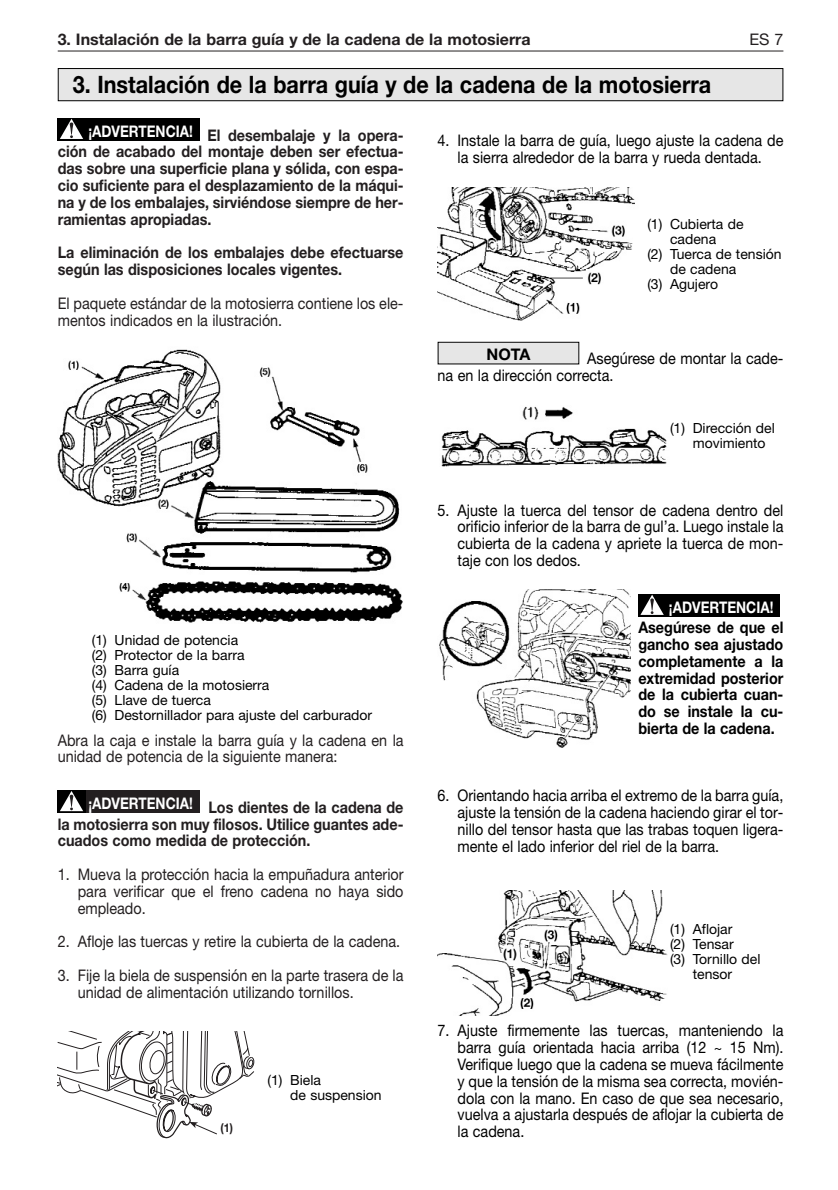
<style>
.page{position:relative;width:838px;height:1190px;background:#fff}
.page>*{position:absolute;margin:0;border:0;box-sizing:border-box;transform-origin:0 0}
.t1{font:700 24px "Helvetica Neue";color:#000;scale:.9 1}
.t2{font:16px/16.8px "Helvetica Neue";color:#000;text-align:justify;scale:.9 1}
.t3{font:700 16px/16.8px "Helvetica Neue";color:#231f20;text-align:justify;scale:.9 1}
.t4{font:16px/16.8px "Helvetica Neue";color:#231f20;scale:.9 1}
.t5{font:700 16px/16.8px "Helvetica Neue";color:#000;text-align:justify;scale:.9 1}
.t6{font:700 16px "Helvetica Neue";color:#231f20}
.t7{font:700 16px "Helvetica Neue";color:#fff;scale:.85 1}
.t8{font:700 16px "Helvetica Neue";color:#000}
.t9{font:16px "Helvetica Neue";color:#231f20}
.t10{font:14px/15px "Helvetica Neue";color:#000}
.t11{font:700 12px "Helvetica Neue";color:#231f20;scale:.91 1}
</style>
<div class="page">
<hr style="left:58px;top:51px;width:725px;height:1px;background:#231f20">
<div style="left:86px;top:790px;width:113px;height:23px;background:#231f20"></div>
<svg style="left:58px;top:790px;width:28px;height:23px"></svg>
<svg style="left:60px;top:791px;width:23px;height:20px"></svg>
<div style="left:86px;top:118px;width:113px;height:22px;background:#000"></div>
<div style="left:58px;top:118px;width:28px;height:22px;background:#000"></div>
<svg style="left:60px;top:119px;width:23px;height:20px"></svg>
<div style="left:667px;top:594px;width:113px;height:22px;background:#000"></div>
<div style="left:638px;top:594px;width:29px;height:22px;background:#000"></div>
<svg style="left:640px;top:595px;width:24px;height:20px"></svg>
<svg style="left:650px;top:598px;width:4px;height:13px"></svg>
<div style="left:439px;top:343px;width:139px;height:20px;background:#e6e6e6"></div>
<div style="left:438px;top:342px;width:141px;height:22px;border:1px solid #000"></div>
<div style="left:59px;top:69px;width:723px;height:31px;background:#e6e6e6"></div>
<div style="left:58px;top:68px;width:725px;height:33px;border:1px solid #000"></div>
<img style="left:58px;top:349px;width:345px;height:274px">
<img style="left:438px;top:187px;width:197px;height:134px">
<img style="left:439px;top:590px;width:191px;height:158px">
<svg style="left:58px;top:1032px;width:196px;height:107px"></svg>
<img style="left:441px;top:406px;width:226px;height:60px">
<img style="left:438px;top:891px;width:229px;height:125px">
<p class="t6" style="left:58px;top:34px;width:474px">3. Instalación de la barra guía y de la cadena de la motosierra</p>
<p class="t9" style="left:749px;top:34px;width:35px">ES 7</p>
<h1 class="t1" style="left:73px;top:76px;width:711px">3. Instalación de la barra guía y de la cadena de la motosierra</h1>
<p class="t7" style="left:88px;top:125px;width:124px">¡ADVERTENCIA!</p>
<p class="t3" style="left:58px;top:128px;width:386px;text-indent:150px">El desembalaje y la opera&shy;ción de acabado del montaje deben ser efectua&shy;das sobre una superficie plana y sólida, con espa&shy;cio suficiente para el desplazamiento de la máqui&shy;na y de los embalajes, sirviéndose siempre de her&shy;ramientas apropiadas.</p>
<p class="t3" style="left:58px;top:245px;width:386px">La eliminación de los embalajes debe efectuarse según las disposiciones locales vigentes.</p>
<p class="t4" style="left:58px;top:296px;width:386px">El paquete estándar de la motosierra contiene los ele&shy;mentos indicados en la ilustración.</p>
<p class="t10" style="left:92px;top:633px;width:282px">(1) Unidad de potencia<br>(2) Protector de la barra<br>(3) Barra guía<br>(4) Cadena de la motosierra<br>(5) Llave de tuerca<br>(6) Destornillador para ajuste del carburador</p>
<p class="t4" style="left:58px;top:733px;width:386px">Abra la caja e instale la barra guía y la cadena en la unidad de potencia de la siguiente manera:</p>
<p class="t3" style="left:58px;top:800px;width:386px;text-indent:151px">Los dientes de la cadena de la motosierra son muy filosos. Utilice guantes ade&shy;cuados como medida de protección.</p>
<p class="t4" style="left:78px;top:867px;width:364px;text-align:justify;text-indent:-20px">1. Mueva la protección hacia la empuñadura anterior para verificar que el freno cadena no haya sido empleado.</p>
<p class="t4" style="left:58px;top:934px;width:382px">2. Afloje las tuercas y retire la cubierta de la cadena.</p>
<p class="t4" style="left:78px;top:968px;width:364px;text-indent:-20px">3. Fije la biela de suspensión en la parte trasera de la unidad de alimentación utilizando tornillos.</p>
<p class="t7" style="left:88px;top:798px;width:124px">¡ADVERTENCIA!</p>
<p class="t11" style="left:221px;top:1123px;width:15px">(1)</p>
<p class="t10" style="left:290px;top:1073px;width:93px;text-indent:-23px">(1) Biela<br>de suspension</p>
<p class="t2" style="left:438px;top:133px;width:386px;text-align:center">4. Instale la barra de guía, luego ajuste la cadena de la sierra alrededor de la barra y rueda dentada.</p>
<p class="t10" style="left:647px;top:217px;width:98px">(1) Cubierta de</p>
<p class="t10" style="left:670px;top:232px;width:48px">cadena</p>
<p class="t10" style="left:647px;top:247px;width:136px">(2) Tuerca de tensión</p>
<p class="t10" style="left:670px;top:262px;width:68px">de cadena</p>
<p class="t10" style="left:647px;top:277px;width:72px">(3) Agujero</p>
<p class="t8" style="left:487px;top:348px;width:45px">NOTA</p>
<p class="t2" style="left:438px;top:352px;width:386px;text-indent:150px">Asegúrese de montar la cade&shy;na en la dirección correcta.</p>
<p class="t10" style="left:693px;top:421px;width:84px;text-indent:-23px">(1) Dirección del movimiento</p>
<p class="t2" style="left:458px;top:503px;width:364px;text-indent:-20px">5. Ajuste la tuerca del tensor de cadena dentro del orificio inferior de la barra de gul’a. Luego instale la cubierta de la cadena y apriete la tuerca de mon&shy;taje con los dedos.</p>
<p class="t7" style="left:669px;top:601px;width:124px">¡ADVERTENCIA!</p>
<p class="t5" style="left:638px;top:621px;width:163px">Asegúrese de que el gancho sea ajustado completamente a la extremidad posterior de la cubierta cuan&shy;do se instale la cu&shy;bierta de la cadena.</p>
<p class="t2" style="left:458px;top:788px;width:364px;text-indent:-20px">6. Orientando hacia arriba el extremo de la barra guía, ajuste la tensión de la cadena haciendo girar el tor&shy;nillo del tensor hasta que las trabas toquen ligera&shy;mente el lado inferior del riel de la barra.</p>
<p class="t10" style="left:670px;top:923px;width:64px">(1) Aflojar</p>
<p class="t10" style="left:670px;top:938px;width:65px">(2) Tensar</p>
<p class="t10" style="left:670px;top:953px;width:92px">(3) Tornillo del</p>
<p class="t10" style="left:693px;top:968px;width:41px">tensor</p>
<p class="t2" style="left:458px;top:1024px;width:364px;text-indent:-20px">7. Ajuste firmemente las tuercas, manteniendo la barra guía orientada hacia arriba (12 ~ 15 Nm).<br>Verifique luego que la cadena se mueva fácilmente y que la tensión de la misma sea correcta, movién&shy;dola con la mano. En caso de que sea necesario, vuelva a ajustarla después de aflojar la cubierta de la cadena.</p>
</div>
